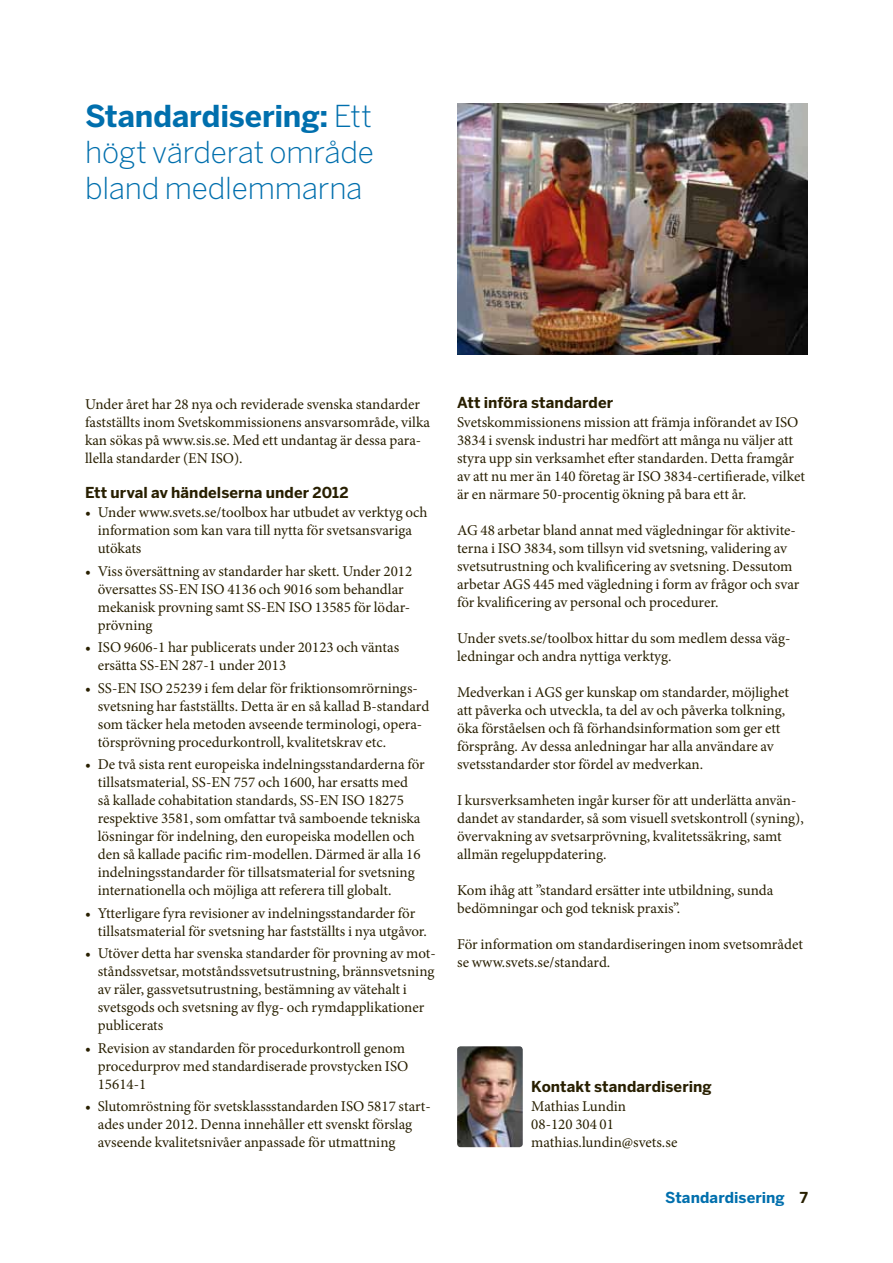
<style>
.page{position:relative;width:893px;height:1263px;background:#fff}
.page>*{position:absolute;margin:0;border:0;box-sizing:border-box;transform-origin:0 0}
.t1{font:300 30px/36px "Benton Sans";letter-spacing:-.005em;color:#006fad;text-align:justify}
.t2{font:15px/18px "Minion Pro";color:#281f00}
.t3{font:700 15px "Benton Sans";letter-spacing:.005em;color:#281f00}
.t4{font:700 15px "Benton Sans";letter-spacing:.005em;color:#006fad}
.s1{font-weight:700}
.s2{color:#281f00}
</style>
<div class="page">
<img style="left:457px;top:103px;width:351px;height:252px">
<img style="left:457px;top:1046px;width:66px;height:101px">
<h1 class="t1" style="left:85px;top:98px;width:291px"><span class="s1">Standardisering:</span> Ett högt värderat område bland medlemmarna</h1>
<p class="t2" style="left:85px;top:395px;width:347px">Under året har 28 nya och reviderade svenska standarder fastställts inom Svetskommissionens ansvarsområde, vilka kan sökas på www.sis.se. Med ett undantag är dessa para&shy;llella standarder (EN ISO).</p>
<p class="t3" style="left:85px;top:483px;width:265px">Ett urval av händelserna under 2012</p>
<p class="t2" style="left:98px;top:503px;width:331px;text-indent:-13px">• Under www.svets.se/toolbox har utbudet av verktyg och information som kan vara till nytta för svetsansvariga utökats</p>
<p class="t2" style="left:98px;top:562px;width:316px;text-indent:-13px">• Viss översättning av standarder har skett. Under 2012 översattes SS-EN ISO 4136 och 9016 som behandlar mekanisk provning samt SS-EN ISO 13585 för lödar&shy;prövning</p>
<p class="t2" style="left:98px;top:638px;width:303px;text-indent:-13px">• ISO 9606-1 har publicerats under 20123 och väntas ersätta SS-EN 287-1 under 2013</p>
<p class="t2" style="left:98px;top:679px;width:333px;text-indent:-13px">• SS-EN ISO 25239 i fem delar för friktionsomrörnings&shy;svetsning har fastställts. Detta är en så kallad B-standard som täcker hela metoden avseende terminologi, opera&shy;törsprövning procedurkontroll, kvalitetskrav etc.</p>
<p class="t2" style="left:98px;top:755px;width:328px;text-indent:-13px">• De två sista rent europeiska indelningsstandarderna för tillsatsmaterial, SS-EN 757 och 1600, har ersatts med<br>så kallade cohabitation standards, SS-EN ISO 18275 respektive 3581, som omfattar två samboende tekniska lösningar för indelning, den europeiska modellen och den så kallade pacific rim-modellen. Därmed är alla 16 indelningsstandarder för tillsatsmaterial for svetsning internationella och möjliga att referera till globalt.</p>
<p class="t2" style="left:98px;top:904px;width:331px;text-indent:-13px">• Ytterligare fyra revisioner av indelningsstandarder för tillsatsmaterial för svetsning har fastställts i nya utgåvor.</p>
<p class="t2" style="left:98px;top:944px;width:340px;text-indent:-13px">• Utöver detta har svenska standarder för provning av mot&shy;ståndssvetsar, motståndssvetsutrustning, brännsvetsning av räler, gassvetsutrustning, bestämning av vätehalt i svetsgods och svetsning av flyg- och rymdapplikationer publicerats</p>
<p class="t2" style="left:98px;top:1039px;width:312px;text-indent:-13px">• Revision av standarden för procedurkontroll genom procedurprov med standardiserade provstycken ISO<br>15614-1</p>
<p class="t2" style="left:98px;top:1097px;width:333px;text-indent:-13px">• Slutomröstning för svetsklassstandarden ISO 5817 start&shy;ades under 2012. Denna innehåller ett svenskt förslag avseende kvalitetsnivåer anpassade för utmattning</p>
<p class="t3" style="left:457px;top:393px;width:158px">Att införa standarder</p>
<p class="t2" style="left:457px;top:413px;width:349px">Svetskommissionens mission att främja införandet av ISO 3834 i svensk industri har medfört att många nu väljer att styra upp sin verksamhet efter standarden. Detta framgår av att nu mer än 140 företag är ISO 3834-certifierade, vilket är en närmare 50-procentig ökning på bara ett år.</p>
<p class="t2" style="left:457px;top:521px;width:344px">AG 48 arbetar bland annat med vägledningar för aktivite&shy;terna i ISO 3834, som tillsyn vid svetsning, validering av svetsutrustning och kvalificering av svetsning. Dessutom arbetar AGS 445 med vägledning i form av frågor och svar för kvalificering av personal och procedurer.</p>
<p class="t2" style="left:457px;top:629px;width:335px">Under svets.se/toolbox hittar du som medlem dessa väg&shy;ledningar och andra nyttiga verktyg.</p>
<p class="t2" style="left:457px;top:683px;width:334px">Medverkan i AGS ger kunskap om standarder, möjlighet att påverka och utveckla, ta del av och påverka tolkning, öka förståelsen och få förhandsinformation som ger ett försprång. Av dessa anledningar har alla användare av svetsstandarder stor fördel av medverkan.</p>
<p class="t2" style="left:457px;top:791px;width:348px">I kursverksamheten ingår kurser för att underlätta använ&shy;dandet av standarder, så som visuell svetskontroll (syning), övervakning av svetsarprövning, kvalitetssäkring, samt allmän regeluppdatering.</p>
<p class="t2" style="left:457px;top:881px;width:318px">Kom ihåg att ”standard ersätter inte utbildning, sunda bedömningar och god teknisk praxis”.</p>
<p class="t2" style="left:457px;top:935px;width:347px">För information om standardiseringen inom svetsområdet se www.svets.se/standard.</p>
<p class="t3" style="left:531px;top:1077px;width:182px">Kontakt standardisering</p>
<p class="t2" style="left:531px;top:1097px;width:148px">Mathias Lundin<br>08-120 304 01 mathias.lundin@svets.se</p>
<p class="t4" style="left:665px;top:1188px;width:144px">Standardisering <span class="s2">7</span></p>
</div>
